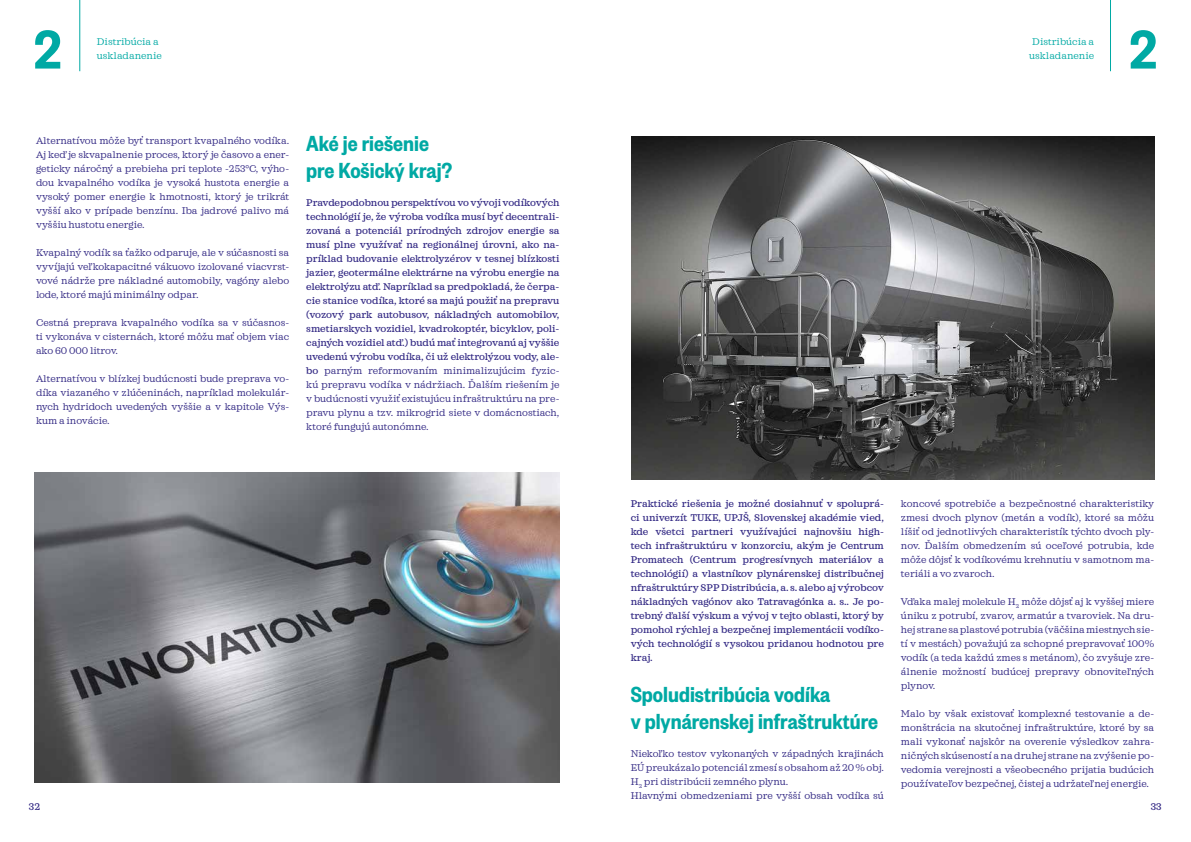
<style>
.page{position:relative;width:1191px;height:842px;background:#fff}
.page>*{position:absolute;margin:0;border:0;box-sizing:border-box;transform-origin:0 0}
.t1{font:600 60px "Founders Grotesk Condensed";color:#00a9a4}
.t2{font:600 24px/27px "Founders Grotesk Condensed";color:#00a9a4}
.t3{font:10px/14px "Sagona";color:#312783;text-align:justify}
.t4{font:500 10px/14px "Sagona";color:#312783;text-align:justify}
.t5{font:10px/14px "Sagona";color:#00a9a4}
.s1{font-weight:400}
</style>
<div class="page">
<hr style="left:79px;top:0;width:1px;height:71px;background:#00a9a4">
<hr style="left:1110px;top:0;width:1px;height:71px;background:#00a9a4">
<img style="left:34px;top:472px;width:525px;height:310px">
<img style="left:631px;top:136px;width:523px;height:343px">
<h1 class="t1" style="left:34px;top:13px;width:28px">2</h1>
<p class="t5" style="left:97px;top:35px;width:67px">Distribúcia a uskladanenie</p>
<p class="t5" style="left:1032px;top:35px;width:63px">Distribúcia a</p>
<p class="t5" style="left:1029px;top:49px;width:67px">uskladanenie</p>
<p class="t3" style="left:36px;top:134px;width:255px">Alternatívou môže byť transport kvapalného vodíka.<br>Aj keď je skvapalnenie proces, ktorý je časovo a ener&shy;geticky náročný a prebieha pri teplote -253°C, výho&shy;dou kvapalného vodíka je vysoká hustota energie a vysoký pomer energie k hmotnosti, ktorý je trikrát vyšší ako v prípade benzínu. Iba jadrové palivo má vyššiu hustotu energie.</p>
<p class="t3" style="left:36px;top:246px;width:255px">Kvapalný vodík sa ťažko odparuje, ale v súčasnosti sa vyvíjajú veľkokapacitné vákuovo izolované viacvrst&shy;vové nádrže pre nákladné automobily, vagóny alebo lode, ktoré majú minimálny odpar.</p>
<p class="t3" style="left:36px;top:316px;width:255px">Cestná preprava kvapalného vodíka sa v súčasnos&shy;ti vykonáva v cisternách, ktoré môžu mať objem viac ako 60 000 litrov.</p>
<p class="t3" style="left:36px;top:372px;width:255px">Alternatívou v blízkej budúcnosti bude preprava vo&shy;díka viazaného v zlúčeninách, napríklad molekulár&shy;nych hydridoch uvedených vyššie a v kapitole Výs&shy;kum a inovácie.</p>
<h2 class="t2" style="left:306px;top:129px;width:147px">Aké je riešenie pre Košický kraj?</h2>
<p class="t4" style="left:306px;top:196px;width:255px">Pravdepodobnou perspektívou vo vývoji vodíkových technológií je, že výroba vodíka musí byť decentrali&shy;zovaná a potenciál prírodných zdrojov energie sa musí plne využívať na regionálnej úrovni, ako na&shy;príklad budovanie elektrolyzérov v tesnej blízkosti jazier, geotermálne elektrárne na výrobu energie na elektrolýzu atď. Napríklad sa predpokladá, že čerpa&shy;cie stanice vodíka, ktoré sa majú použiť na prepravu (vozový park autobusov, nákladných automobilov, smetiarskych vozidiel, kvadrokoptér, bicyklov, poli&shy;cajných vozidiel atď.) budú mať integrovanú aj vyššie uvedenú výrobu vodíka, či už elektrolýzou vody, ale&shy;bo <span class="s1">parným reformovaním minimalizujúcim fyzic&shy;kú prepravu vodíka v nádržiach. Ďalším riešením je v budúcnosti využiť existujúcu infraštruktúru na pre&shy;pravu plynu a tzv. mikrogrid siete v domácnostiach, ktoré fungujú autonómne.</span></p>
<h1 class="t1" style="left:1129px;top:13px;width:28px">2</h1>
<p class="t4" style="left:630px;top:496px;width:255px">Praktické riešenia je možné dosiahnuť v spoluprá&shy;ci univerzít TUKE, UPJŠ, Slovenskej akadémie vied, kde všetci partneri využívajúci najnovšiu high&shy;tech infraštruktúru v konzorciu, akým je Centrum Promatech (Centrum progresívnych materiálov a technológií) a vlastníkov plynárenskej distribučnej nfraštruktúry SPP Distribúcia, a. s. alebo aj výrobcov nákladných vagónov ako Tatravagónka a. s.. Je po&shy;trebný ďalší výskum a vývoj v tejto oblasti, ktorý by pomohol rýchlej a bezpečnej implementácii vodíko&shy;vých technológií s vysokou pridanou hodnotou pre kraj.</p>
<h2 class="t2" style="left:630px;top:680px;width:249px">Spoludistribúcia vodíka<br>v plynárenskej infraštruktúre</h2>
<p class="t3" style="left:630px;top:746px;width:255px;text-align:left">Niekoľ ko testov vykonaných v západných krajinách EÚ preukázalo potenciál zmesí s obsahom až 20 % obj.<br>H<sub>2</sub> pri distribúcii zemného plynu.<br>Hlavnými obmedzeniami pre vyšší obsah vodíka sú</p>
<p class="t3" style="left:901px;top:496px;width:255px">koncové spotrebiče a bezpečnostné charakteristiky zmesi dvoch plynov (metán a vodík), ktoré sa môžu líšiť od jednotlivých charakteristík týchto dvoch ply&shy;nov. Ďalším obmedzením sú oceľové potrubia, kde môže dôjsť k vodíkovému krehnutiu v samotnom ma&shy;teriáli a vo zvaroch.</p>
<p class="t3" style="left:901px;top:594px;width:255px">Vďaka malej molekule H<sub>2</sub> môže dôjsť aj k vyššej miere úniku z potrubí, zvarov, armatúr a tvaroviek. Na dru&shy;hej strane sa plastové potrubia (väčšina miestnych sie&shy;tí v mestách) považujú za schopné prepravovať 100% vodík (a teda každú zmes s metánom), čo zvyšuje zre&shy;álnenie možností budúcej prepravy obnoviteľných plynov.</p>
<p class="t3" style="left:901px;top:706px;width:255px">Malo by však existovať komplexné testovanie a de&shy;monštrácia na skutočnej infraštruktúre, ktoré by sa mali vykonať najskôr na overenie výsledkov zahra&shy;ničných skúseností a na druhej strane na zvýšenie po&shy;vedomia verejnosti a všeobecného prijatia budúcich používateľov bezpečnej, čistej a udržateľnej energie.</p>
<p class="t4" style="left:29px;top:799px;width:13px">32</p>
<p class="t4" style="left:1150px;top:799px;width:12px">33</p>
</div>
